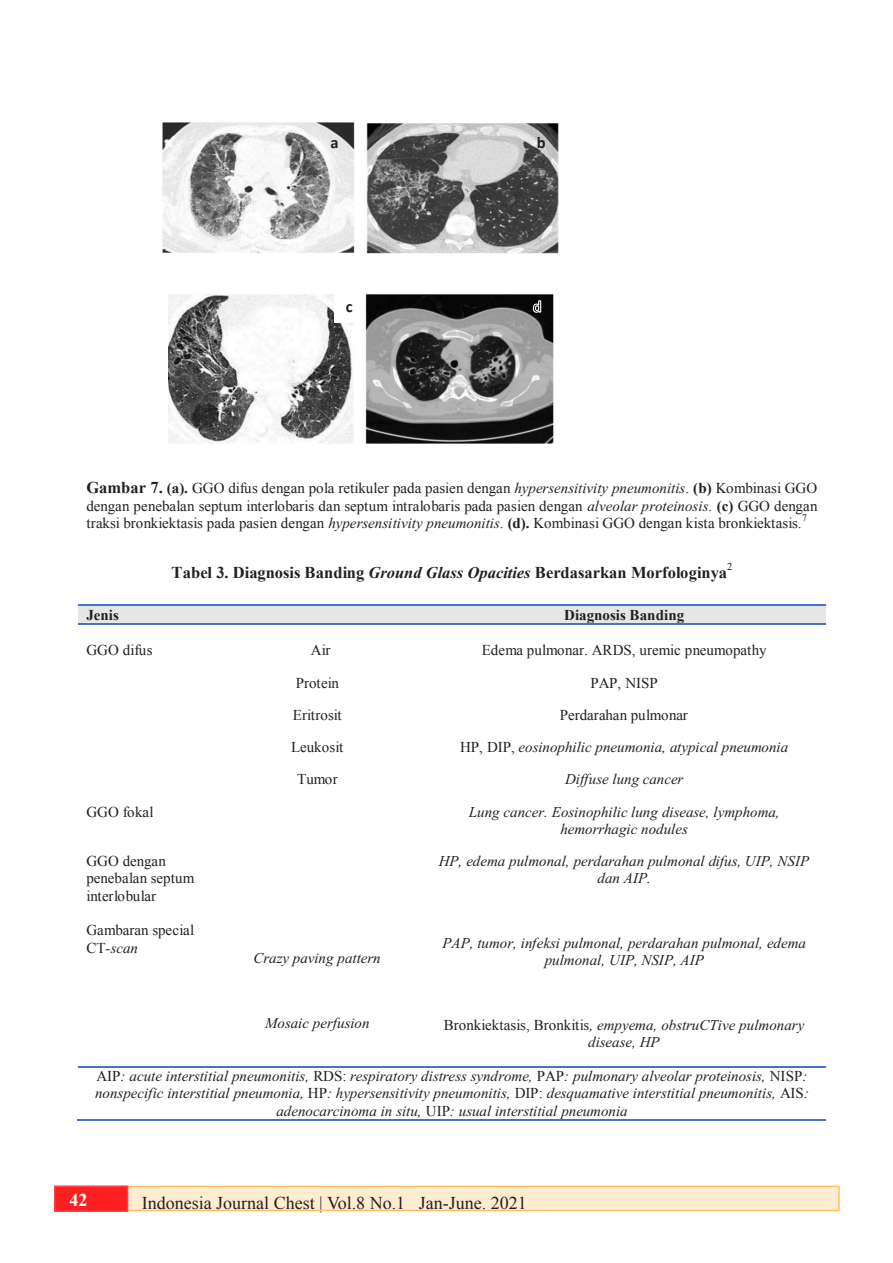
<style>
.page{position:relative;width:893px;height:1263px;background:#fff}
.page>*{position:absolute;margin:0;border:0;box-sizing:border-box;transform-origin:0 0}
.t1{font:18px "Times New Roman";color:#231f20}
.t2{font:700 18px "Times New Roman";color:#fff}
.t3{font:700 16.5px "Times New Roman";letter-spacing:.005em;color:#231f20}
.t4{font:700 16.5px "Calibri";color:#231f20}
.t5{font:italic 15px/17.1px "Times New Roman";color:#231f20;text-align:center}
.t6{font:15px/32.2px "Times New Roman";color:#231f20;text-align:center}
.t7{font:700 15px "Times New Roman";color:#231f20}
.t8{font:10.5px "Times New Roman";color:#231f20}
.t9{font:9.9px "Times New Roman";color:#231f20}
.s1{font-weight:700;font-size:16.5px}
.s2{font-weight:700}
.s3{font-style:italic}
.s4{font-style:normal}
</style>
<div class="page">
<div style="left:56px;top:1186px;width:783px;height:24px;background:#ffecd1"></div>
<div style="left:55px;top:1185px;width:785px;height:26px;border:2px solid #ffc260"></div>
<div style="left:54px;top:1185px;width:74px;height:27px;background:#ff1f20;border:2px solid #ff4047"></div>
<div style="left:78px;top:606px;width:8px;height:17px;background:#e7e6e6"></div>
<div style="left:204px;top:606px;width:8px;height:17px;background:#e7e6e6"></div>
<div style="left:86px;top:606px;width:118px;height:17px;background:#e7e6e6"></div>
<div style="left:212px;top:606px;width:8px;height:17px;background:#e7e6e6"></div>
<div style="left:415px;top:606px;width:8px;height:17px;background:#e7e6e6"></div>
<div style="left:220px;top:606px;width:195px;height:17px;background:#e7e6e6"></div>
<div style="left:423px;top:606px;width:8px;height:17px;background:#e7e6e6"></div>
<div style="left:817px;top:606px;width:9px;height:17px;background:#e7e6e6"></div>
<div style="left:431px;top:606px;width:386px;height:17px;background:#e7e6e6"></div>
<hr style="left:78px;top:604px;width:134px;height:2px;background:#4472c4">
<hr style="left:214px;top:604px;width:209px;height:2px;background:#4472c4">
<hr style="left:424px;top:604px;width:402px;height:2px;background:#4472c4">
<hr style="left:78px;top:623px;width:134px;height:2px;background:#4472c4">
<hr style="left:214px;top:623px;width:209px;height:2px;background:#4472c4">
<hr style="left:424px;top:623px;width:402px;height:2px;background:#4472c4">
<hr style="left:78px;top:1066px;width:134px;height:1px;background:#4472c4">
<hr style="left:214px;top:1066px;width:209px;height:1px;background:#4472c4">
<hr style="left:424px;top:1066px;width:402px;height:1px;background:#4472c4">
<hr style="left:77px;top:1119px;width:749px;height:1px;background:#4472c4">
<img style="left:162px;top:122px;width:397px;height:132px">
<img style="left:319px;top:133px;width:33px;height:21px">
<img style="left:526px;top:132px;width:30px;height:20px">
<img style="left:169px;top:294px;width:385px;height:150px">
<div style="left:335px;top:291px;width:29px;height:32px;background:#fff"></div>
<img style="left:522px;top:296px;width:32px;height:21px">
<svg style="left:532px;top:300px;width:10px;height:14px"></svg>
<p class="t4" style="left:330px;top:132px;width:10px">a</p>
<p class="t4" style="left:537px;top:132px;width:10px">b</p>
<p class="t4" style="left:346px;top:296px;width:8px">c</p>
<p class="t6" style="left:86px;top:479px;width:733px;line-height:17.2px;text-align:justify"><span class="s1">Gambar 7.</span> <span class="s2">(a).</span> GGO difus dengan pola retikuler pada pasien dengan <span class="s3">hypersensitivity pneumonitis</span>. <span class="s2">(b)</span> Kombinasi GGO dengan penebalan septum interlobaris dan septum intralobaris pada pasien dengan <span class="s3">alveolar proteinosis</span>. <span class="s2">(c)</span> GGO dengan traksi bronkiektasis pada pasien dengan <span class="s3">hypersensitivity pneumonitis</span>. <span class="s2">(d).</span> Kombinasi GGO dengan kista bronkiektasis.</p>
<p class="t9" style="left:802px;top:511px;width:6px">7</p>
<p class="t3" style="left:172px;top:561px;width:557px">Tabel 3. Diagnosis Banding <span class="s3">Ground Glass Opacities</span> Berdasarkan Morfologinya</p>
<p class="t8" style="left:727px;top:560px;width:7px">2</p>
<p class="t7" style="left:86px;top:604px;width:34px">Jenis</p>
<p class="t7" style="left:564px;top:604px;width:122px">Diagnosis Banding</p>
<p class="t6" style="left:86px;top:634px;width:68px">GGO difus</p>
<p class="t6" style="left:291px;top:634px;width:54px">Air<br>Protein<br>Eritrosit<br>Leukosit<br>Tumor</p>
<p class="t6" style="left:460px;top:634px;width:330px">Edema pulmonar. ARDS, uremic pneumopathy<br>PAP, NISP<br>Perdarahan pulmonar<br>HP, DIP, <span class="s3">eosinophilic pneumonia, atypical pneumonia<br>Diffuse lung cancer</span></p>
<p class="t6" style="left:86px;top:795px;width:69px">GGO fokal</p>
<p class="t5" style="left:469px;top:804px;width:312px">Lung cancer. Eosinophilic lung disease, lymphoma, hemorrhagic nodules</p>
<p class="t6" style="left:86px;top:852px;width:110px;line-height:17.2px;text-align:left">GGO dengan penebalan septum interlobular</p>
<p class="t6" style="left:86px;top:922px;width:109px;line-height:17.1px;text-align:left">Gambaran special<br>CT<span class="s3">-scan</span></p>
<p class="t5" style="left:254px;top:950px;width:129px">Crazy paving pattern</p>
<p class="t5" style="left:439px;top:853px;width:372px">HP, edema pulmonal, perdarahan pulmonal difus, UIP, NSIP dan AIP.</p>
<p class="t5" style="left:442px;top:935px;width:365px">PAP, tumor, infeksi pulmonal, perdarahan pulmonal, edema pulmonal, UIP, NSIP, AIP</p>
<p class="t5" style="left:265px;top:1014px;width:106px">Mosaic perfusion</p>
<p class="t5" style="left:444px;top:1017px;width:362px"><span class="s4">Bronkiektasis, Bronkitis</span>, empyema, obstruCTive pulmonary disease, HP</p>
<p class="t5" style="left:95px;top:1068px;width:715px"><span class="s4">AIP</span>: acute interstitial pneumonitis, <span class="s4">RDS:</span> respiratory distress syndrome, <span class="s4">PAP</span>: pulmonary alveolar proteinosis, <span class="s4">NISP</span>: nonspecific interstitial pneumonia, <span class="s4">HP</span>: hypersensitivity pneumonitis, <span class="s4">DIP:</span> desquamative interstitial pneumonitis, <span class="s4">AIS</span>: adenocarcinoma in situ, <span class="s4">UIP</span>: usual interstitial pneumonia</p>
<p class="t2" style="left:69px;top:1187px;width:19px">42</p>
<p class="t1" style="left:142px;top:1190px;width:386px">Indonesia Journal Chest | Vol.8 No.1 Jan-June. 2021</p>
</div>
